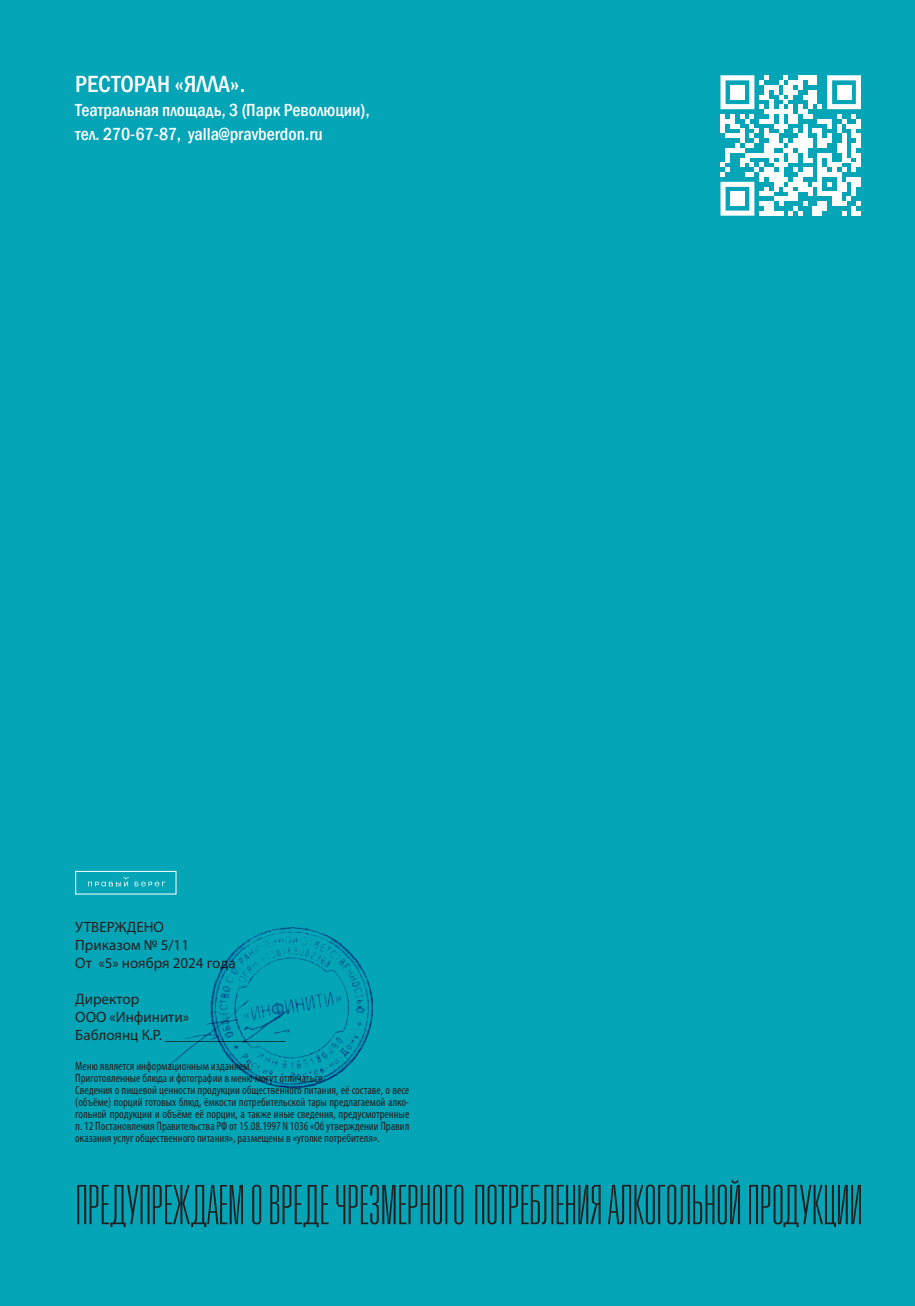
<style>
.page{position:relative;width:915px;height:1306px;background:#fff}
.page>*{position:absolute;margin:0;border:0;box-sizing:border-box;transform-origin:0 0}
.t1{font:500 condensed 24px "Franklin Gothic";color:#fff}
.t2{font:500 condensed 18px/24px "Franklin Gothic";color:#fff}
.t3{font:15px/18px "Myriad Pro";color:#231f20}
.t4{font:condensed 12px/12px "Myriad Pro";color:#231f20}
</style>
<div class="page">
<div style="left:0;top:0;width:914px;height:1305px;background:#04a5b7"></div>
<img style="left:211px;top:927px;width:162px;height:162px">
<img style="left:169px;top:999px;width:120px;height:67px">
<div style="left:75px;top:871px;width:101px;height:23px;background:#04a5b7;border:1px solid #fff"></div>
<svg style="left:88px;top:877px;width:77px;height:9px"></svg>
<svg style="left:77px;top:1185px;width:166px;height:41px"></svg>
<svg style="left:252px;top:1184px;width:9px;height:40px"></svg>
<svg style="left:270px;top:1185px;width:58px;height:41px"></svg>
<svg style="left:336px;top:1184px;width:127px;height:40px"></svg>
<svg style="left:475px;top:1184px;width:125px;height:40px"></svg>
<svg style="left:608px;top:1179px;width:131px;height:45px"></svg>
<svg style="left:749px;top:1184px;width:111px;height:42px"></svg>
<svg style="left:720px;top:75px;width:140px;height:141px"></svg>
<div style="left:730px;top:85px;width:14px;height:14px;background:#fff"></div>
<div style="left:836px;top:85px;width:14px;height:14px;background:#fff"></div>
<div style="left:730px;top:191px;width:14px;height:15px;background:#fff"></div>
<h1 class="t1" style="left:75px;top:68px;width:171px">РЕСТОРАН «ЯЛЛА».</h1>
<h2 class="t2" style="left:75px;top:98px;width:296px">Театральная площадь, 3 (Парк Революции), тел. 270-67-87, yalla@pravberdon.ru</h2>
<p class="t3" style="left:75px;top:917px;width:162px">УТВЕРЖДЕНО<br>Приказом № 5/11<br>От «5» ноября 2024 года</p>
<p class="t3" style="left:75px;top:989px;width:211px">Директор<br>ООО «Инфинити»<br>Баблоянц К.Р. ________________</p>
<p class="t4" style="left:75px;top:1059px;width:335px">Меню является информационным изданием.<br>Приготовленные блюда и фотографии в меню могут отличаться.<br>Сведения о пищевой ценности продукции общественного питания, её составе, о весе (объёме) порций готовых блюд, ёмкости потребительской тары предлагаемой алко&shy;гольной продукции и объёме её порции, а также иные сведения, предусмотренные п. 12 Постановления Правительства РФ от 15.08.1997 N 1036 «Об утверждении Правил оказания услуг общественного питания», размещены в «уголке потребителя».</p>
</div>
